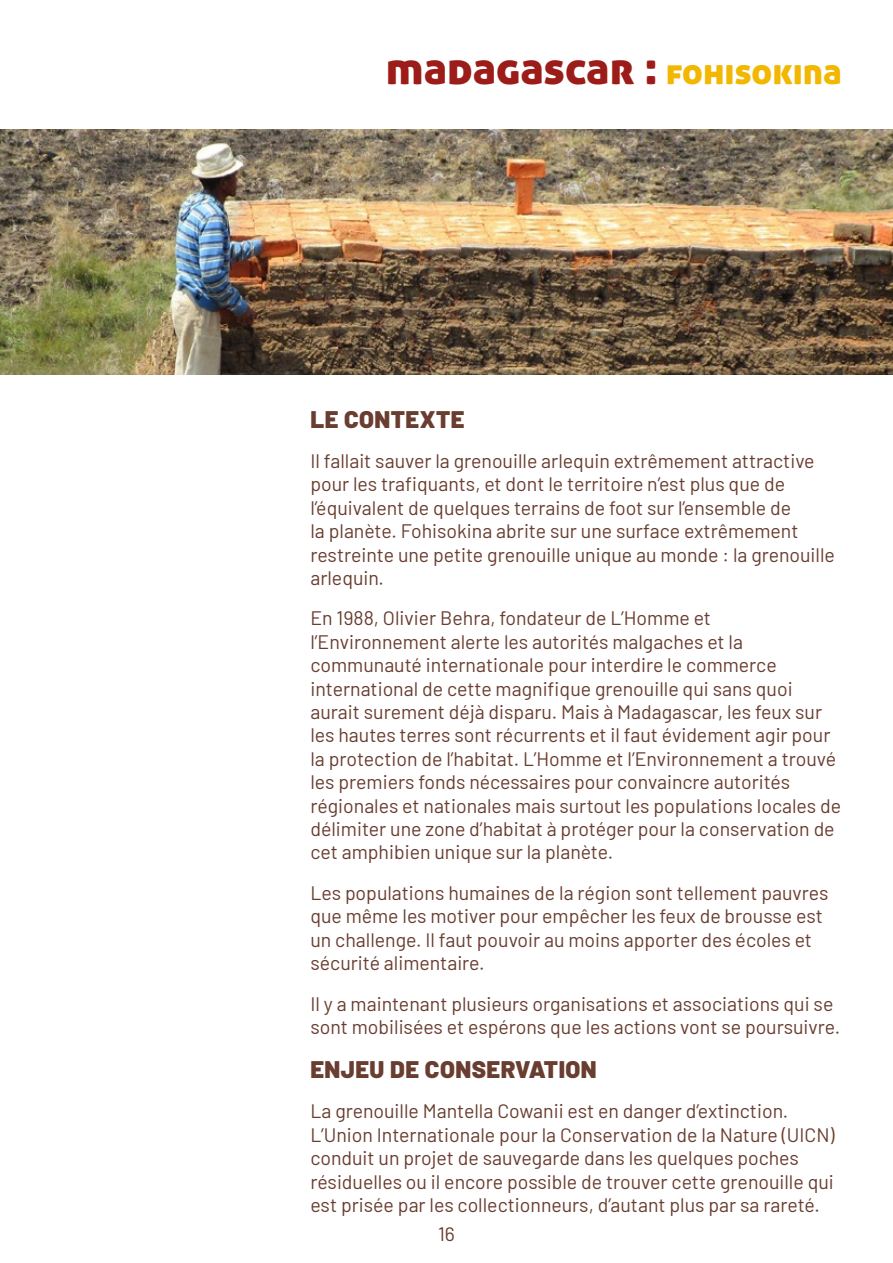
<style>
.page{position:relative;width:893px;height:1263px;background:#fff}
.page>*{position:absolute;margin:0;border:0;box-sizing:border-box;transform-origin:0 0}
.t1{font:45px "Aller Display";color:#9b1c18}
.t2{font:900 24px "Barlow";letter-spacing:.02em;color:#693d30}
.t3{font:19.5px/23.4px "Barlow";color:#693d30}
.s1{font-size:36px;color:#f2b700}
</style>
<div class="page">
<img style="left:0;top:130px;width:893px;height:244px">
<h1 class="t1" style="left:386px;top:39px;width:458px">madagascar : <span class="s1">fohisokina</span></h1>
<p class="t2" style="left:310px;top:401px;width:156px">LE CONTEXTE</p>
<p class="t3" style="left:310px;top:448px;width:526px">Il fallait sauver la grenouille arlequin extrêmement attractive pour les trafiquants, et dont le territoire n’est plus que de l’équivalent de quelques terrains de foot sur l’ensemble de<br>la planète. Fohisokina abrite sur une surface extrêmement restreinte une petite grenouille unique au monde : la grenouille arlequin.</p>
<p class="t3" style="left:310px;top:605px;width:532px">En 1988, Olivier Behra, fondateur de L’Homme et l’Environnement alerte les autorités malgaches et la communauté internationale pour interdire le commerce international de cette magnifique grenouille qui sans quoi aurait surement déjà disparu. Mais à Madagascar, les feux sur les hautes terres sont récurrents et il faut évidement agir pour la protection de l’habitat. L’Homme et l’Environnement a trouvé les premiers fonds nécessaires pour convaincre autorités régionales et nationales mais surtout les populations locales de délimiter une zone d’habitat à protéger pour la conservation de cet amphibien unique sur la planète.</p>
<p class="t3" style="left:310px;top:880px;width:519px">Les populations humaines de la région sont tellement pauvres que même les motiver pour empêcher les feux de brousse est un challenge. Il faut pouvoir au moins apporter des écoles et sécurité alimentaire.</p>
<p class="t3" style="left:310px;top:990px;width:531px">Il y a maintenant plusieurs organisations et associations qui se sont mobilisées et espérons que les actions vont se poursuivre.</p>
<p class="t2" style="left:310px;top:1051px;width:288px">ENJEU DE CONSERVATION</p>
<p class="t3" style="left:310px;top:1098px;width:526px">La grenouille Mantella Cowanii est en danger d’extinction.<br>L’Union Internationale pour la Conservation de la Nature (UICN) conduit un projet de sauvegarde dans les quelques poches résiduelles ou il encore possible de trouver cette grenouille qui est prisée par les collectionneurs, d’autant plus par sa rareté.</p>
<p class="t3" style="left:438px;top:1221px;width:18px">16</p>
</div>
